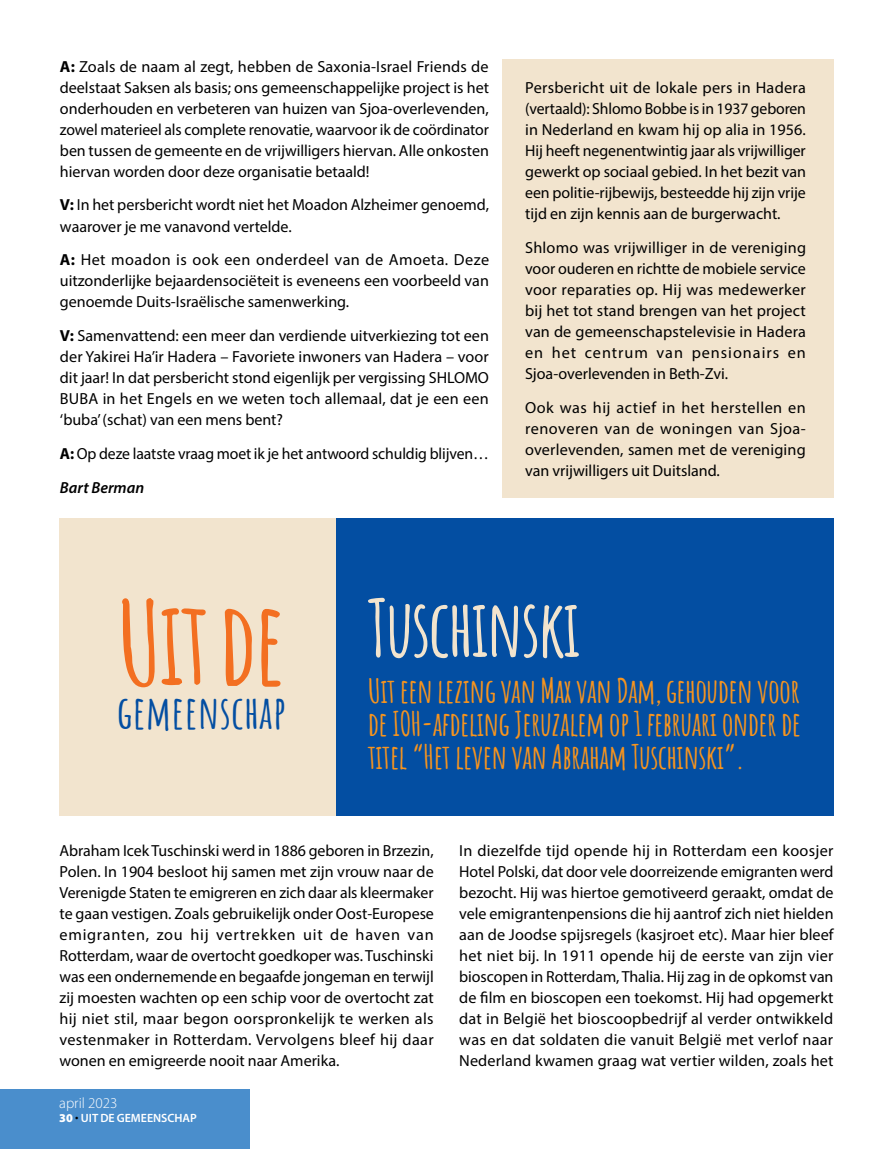
<style>
.page{position:relative;width:893px;height:1149px;background:#fff}
.page>*{position:absolute;margin:0;border:0;box-sizing:border-box;transform-origin:0 0}
.t1{font:700 115.5px "Amatic SC";color:#f36f21}
.t2{font:700 78.15px "Amatic SC";letter-spacing:-.03em;color:#f2e4ce}
.t3{font:700 45px "Amatic SC";letter-spacing:.005em;color:#034ea2}
.t4{font:700 33px/33px "Amatic SC";letter-spacing:-.02em;color:#f7941e;text-align:justify}
.t5{font:16.05px/21px "Myriad Pro";color:#000;text-align:justify}
.t6{font:300 15px "Myriad Pro";color:#fff}
.t7{font:600 12px "Myriad Pro";color:#fff}
.s1{font-weight:700}
.s2{font-weight:600;font-style:italic}
.s3{font-weight:900}
.s4{font-weight:900;color:#000}
</style>
<div class="page">
<div style="left:502px;top:60px;width:331px;height:437px;background:#f2e4ce"></div>
<div style="left:60px;top:518px;width:773px;height:297px;background:#034ea2"></div>
<div style="left:60px;top:518px;width:276px;height:297px;background:#f2e4ce"></div>
<div style="left:0;top:1089px;width:249px;height:59px;background:#4a8ecc"></div>
<p class="t5" style="left:60px;top:55px;width:431px"><span class="s1">A:</span> Zoals de naam al zegt, hebben de Saxonia-Israel Friends de deelstaat Saksen als basis; ons gemeenschappelijke project is het onderhouden en verbeteren van huizen van Sjoa-overlevenden, zowel materieel als complete renovatie, waarvoor ik de coördinator ben tussen de gemeente en de vrijwilligers hiervan. Alle onkosten hiervan worden door deze organisatie betaald!</p>
<p class="t5" style="left:60px;top:194px;width:430px"><span class="s1">V:</span> In het persbericht wordt niet het Moadon Alzheimer genoemd, waarover je me vanavond vertelde.</p>
<p class="t5" style="left:60px;top:249px;width:431px"><span class="s1">A:</span> Het moadon is ook een onderdeel van de Amoeta. Deze uitzonderlijke bejaardensociëteit is eveneens een voorbeeld van genoemde Duits-Israëlische samenwerking.</p>
<p class="t5" style="left:60px;top:325px;width:431px"><span class="s1">V:</span> Samenvattend: een meer dan verdiende uitverkiezing tot een der Yakirei Ha’ir Hadera – Favoriete inwoners van Hadera – voor dit jaar! In dat persbericht stond eigenlijk per vergissing SHLOMO BUBA in het Engels en we weten toch allemaal, dat je een een ‘buba’ (schat) van een mens bent?</p>
<p class="t5" style="left:60px;top:436px;width:430px;line-height:33.8px"><span class="s1">A:</span> Op deze laatste vraag moet ik je het antwoord schuldig blijven…<br><span class="s2">Bart Berman</span></p>
<p class="t5" style="left:525px;top:77px;width:282px">Persbericht uit de lokale pers in Hadera (vertaald): Shlomo Bobbe is in 1937 geboren in Nederland en kwam hij op alia in 1956.<br>Hij heeft negenentwintig jaar als vrijwilliger gewerkt op sociaal gebied. In het bezit van een politie-rijbewijs, besteedde hij zijn vrije tijd en zijn kennis aan de burgerwacht.</p>
<p class="t5" style="left:525px;top:236px;width:282px">Shlomo was vrijwilliger in de vereniging voor ouderen en richtte de mobiele service voor reparaties op. Hij was medewerker bij het tot stand brengen van het project van de gemeenschapstelevisie in Hadera en het centrum van pensionairs en Sjoa-overlevenden in Beth-Zvi.</p>
<p class="t5" style="left:525px;top:396px;width:282px">Ook was hij actief in het herstellen en renoveren van de woningen van Sjoa&shy;overlevenden, samen met de vereniging van vrijwilligers uit Duitsland.</p>
<h1 class="t1" style="left:117px;top:553px;width:171px">Uit de</h1>
<h3 class="t3" style="left:117px;top:677px;width:170px">gemeenschap</h3>
<h2 class="t2" style="left:368px;top:567px;width:214px">Tuschinski</h2>
<h3 class="t4" style="left:368px;top:671px;width:435px">Uit een lezing van Max van Dam, gehouden voor de IOH-afdeling Jeruzalem op 1 februari onder de titel “Het leven van Abraham Tuschinski”.</h3>
<p class="t5" style="left:60px;top:839px;width:376px">Abraham Icek Tuschinski werd in 1886 geboren in Brzezin, Polen. In 1904 besloot hij samen met zijn vrouw naar de Verenigde Staten te emigreren en zich daar als kleermaker te gaan vestigen. Zoals gebruikelijk onder Oost-Europese emigranten, zou hij vertrekken uit de haven van Rotterdam, waar de overtocht goedkoper was. Tuschinski was een ondernemende en begaafde jongeman en terwijl zij moesten wachten op een schip voor de overtocht zat hij niet stil, maar begon oorspronkelijk te werken als vestenmaker in Rotterdam. Vervolgens bleef hij daar wonen en emigreerde nooit naar Amerika.</p>
<p class="t5" style="left:459px;top:839px;width:376px">In diezelfde tijd opende hij in Rotterdam een koosjer Hotel Polski, dat door vele doorreizende emigranten werd bezocht. Hij was hiertoe gemotiveerd geraakt, omdat de vele emigrantenpensions die hij aantrof zich niet hielden aan de Joodse spijsregels (kasjroet etc). Maar hier bleef het niet bij. In 1911 opende hij de eerste van zijn vier bioscopen in Rotterdam, Thalia. Hij zag in de opkomst van de film en bioscopen een toekomst. Hij had opgemerkt dat in Belgiё het bioscoopbedrijf al verder ontwikkeld was en dat soldaten die vanuit Belgiё met verlof naar Nederland kwamen graag wat vertier wilden, zoals het</p>
<p class="t6" style="left:59px;top:1093px;width:60px">april 2023</p>
<p class="t7" style="left:59px;top:1109px;width:66px"><span class="s3">30</span> <span class="s4">·</span>UIT DE GEMEENSCHAP</p>
</div>
